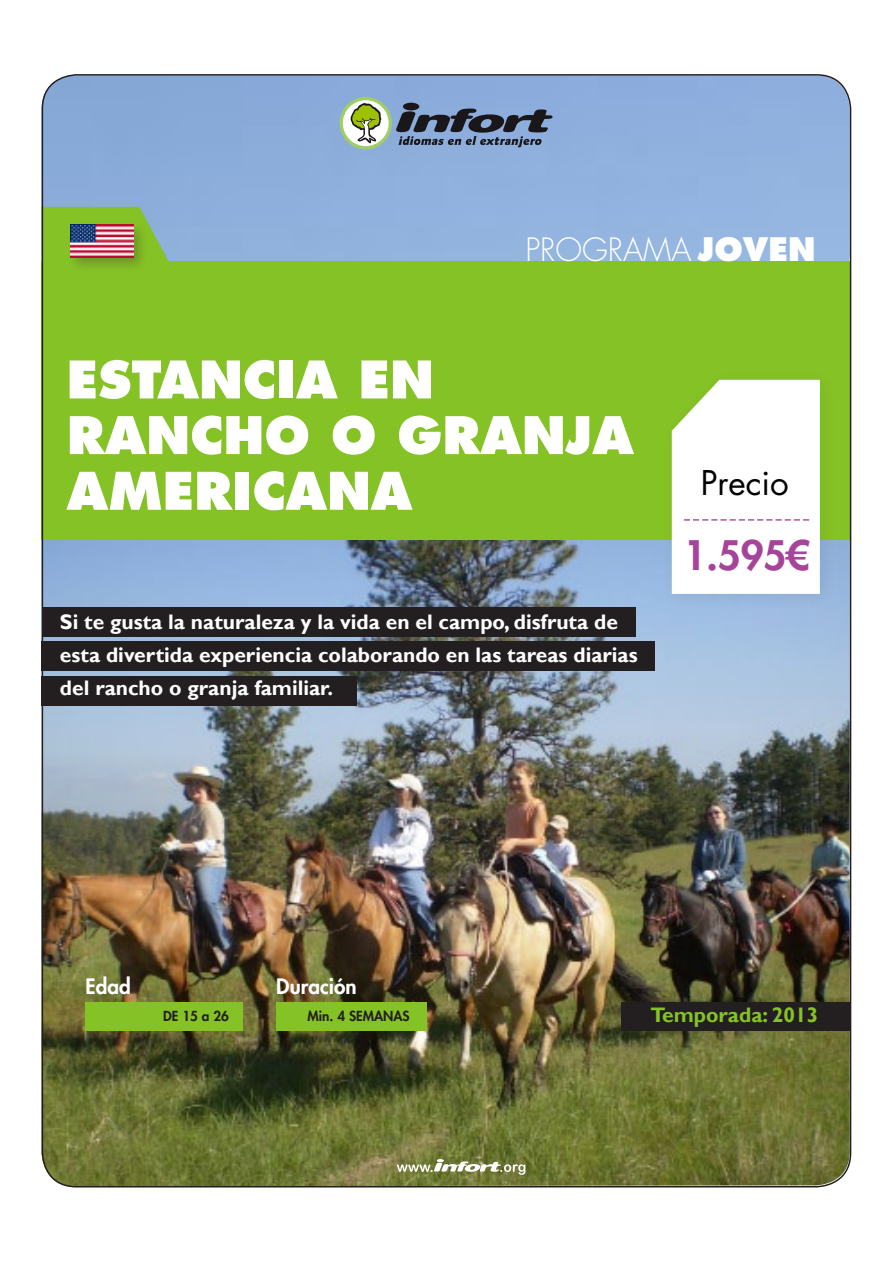
<style>
.page{position:relative;width:893px;height:1263px;background:#fff}
.page>*{position:absolute;margin:0;border:0;box-sizing:border-box;transform-origin:0 0}
.t1{font:800 50.4px/55.7px "Futura LT";color:#fff}
.t2{font:800 39.6px "Futura LT";color:#a54499}
.t3{font:33.15px "Futura LT";color:#000}
.t4{font:300 31.35px "Futura LT";color:#fff}
.t5{font:700 21px/33px "Gill Sans";color:#fff}
.t6{font:700 21px "Gill Sans";color:#85c226}
.t7{font:800 20.7px "Futura LT";color:#fff}
.t8{font:800 13.5px "Futura LT";color:#231f20}
.s1{font-weight:800;font-size:31.5px}
</style>
<div class="page">
<img style="left:42px;top:540px;width:808px;height:646px">
<div style="left:42px;top:75px;width:808px;height:186px;background:#8fb0dd"></div>
<div style="left:42px;top:261px;width:809px;height:279px;background:#85c226"></div>
<img style="left:345px;top:149px;width:246px;height:1px">
<div style="left:42px;top:607px;width:594px;height:30px;background:#231f20"></div>
<div style="left:42px;top:641px;width:613px;height:30px;background:#231f20"></div>
<div style="left:42px;top:676px;width:315px;height:30px;background:#231f20"></div>
<svg style="left:45px;top:207px;width:151px;height:54px;background:#89b978"></svg>
<div style="left:68px;top:221px;width:80px;height:51px;background:#231f20;opacity:.27"></div>
<img style="left:71px;top:224px;width:62px;height:33px">
<div style="left:660px;top:368px;width:177px;height:243px;background:#231f20;opacity:.08"></div>
<div style="left:672px;top:380px;width:148px;height:214px;background:#fff"></div>
<div style="left:86px;top:1003px;width:157px;height:28px;background:#85c226"></div>
<div style="left:276px;top:1003px;width:151px;height:28px;background:#85c226"></div>
<div style="left:622px;top:1003px;width:228px;height:28px;background:#231f20"></div>
<svg style="left:397px;top:1159px;width:128px;height:16px"></svg>
<svg style="left:339px;top:97px;width:53px;height:52px"></svg>
<div style="left:343px;top:100px;width:46px;height:46px;background:#fff;border-radius:50%"></div>
<svg style="left:351px;top:103px;width:30px;height:40px"></svg>
<div style="left:403px;top:103px;width:16px;height:7px;background:#1a171b;border-radius:50%"></div>
<svg style="left:396px;top:109px;width:157px;height:38px;background:#5b6c88"></svg>
<h3 class="t4" style="left:525px;top:230px;width:292px">PROGRAMA <span class="s1">JOVEN</span></h3>
<h1 class="t1" style="left:67px;top:352px;width:569px">ESTANCIA EN<br>RANCHO O GRANJA<br>AMERICANA</h1>
<p class="t5" style="left:60px;top:606px;width:579px">Si te gusta la naturaleza y la vida en el campo, disfruta de esta divertida experiencia colaborando en las tareas diarias del rancho o granja familiar.</p>
<h3 class="t3" style="left:701px;top:462px;width:90px">Precio</h3>
<h2 class="t2" style="left:684px;top:529px;width:127px">1.595€</h2>
<p class="t7" style="left:86px;top:973px;width:47px">Edad</p>
<p class="t7" style="left:276px;top:973px;width:82px">Duración</p>
<p class="t8" style="left:163px;top:1007px;width:67px">DE 15 a 26</p>
<p class="t8" style="left:308px;top:1007px;width:104px">Min. 4 SEMANAS</p>
<p class="t6" style="left:650px;top:1003px;width:169px">Temporada: 2013</p>
</div>
